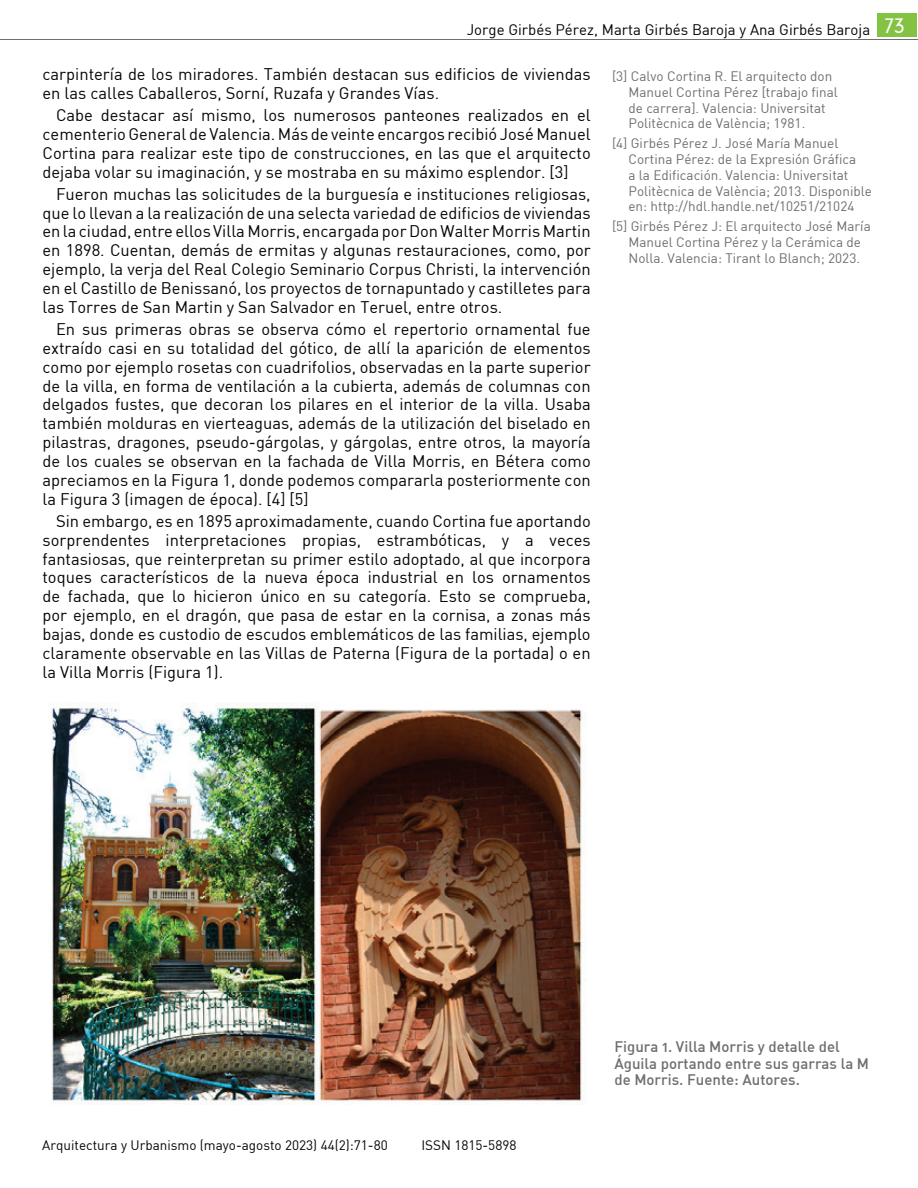
<style>
.page{position:relative;width:918px;height:1188px;background:#fff}
.page>*{position:absolute;margin:0;border:0;box-sizing:border-box;transform-origin:0 0}
.t1{font:16.5px/18.9px "DIN";color:#040503;text-align:justify}
.t2{font:15px/16.5px "DIN Medium Alternate";color:#6d6e71}
.t3{font:15px "DIN";color:#040503}
.t4{font:13.5px/15.8px "DIN";color:#6d6e71}
.t5{font:13.5px "DIN";color:#040503}
</style>
<div class="page">
<div style="left:878px;top:14px;width:39px;height:23px;background:#84c243"></div>
<hr style="left:0;top:40px;width:918px;height:1px;background:#6f6f72">
<img style="left:51px;top:702px;width:531px;height:403px">
<p class="t3" style="left:467px;top:20px;width:439px">Jorge Girbés Pérez, Marta Girbés Baroja y Ana Girbés Baroja <sup>73</sup></p>
<p class="t1" style="left:43px;top:65px;width:550px">carpintería de los miradores. También destacan sus edificios de viviendas en las calles Caballeros, Sorní, Ruzafa y Grandes Vías.</p>
<p class="t1" style="left:43px;top:105px;width:550px;text-indent:13px">Cabe destacar así mismo, los numerosos panteones realizados en el cementerio General de Valencia. Más de veinte encargos recibió José Manuel Cortina para realizar este tipo de construcciones, en las que el arquitecto dejaba volar su imaginación, y se mostraba en su máximo esplendor. [3]</p>
<p class="t1" style="left:43px;top:184px;width:550px;text-indent:13px">Fueron muchas las solicitudes de la burguesía e instituciones religiosas, que lo llevan a la realización de una selecta variedad de edificios de viviendas en la ciudad, entre ellos Villa Morris, encargada por Don Walter Morris Martin en 1898. Cuentan, demás de ermitas y algunas restauraciones, como, por ejemplo, la verja del Real Colegio Seminario Corpus Christi, la intervención en el Castillo de Benissanó, los proyectos de tornapuntado y castilletes para las Torres de San Martin y San Salvador en Teruel, entre otros.</p>
<p class="t1" style="left:43px;top:319px;width:550px;text-indent:13px">En sus primeras obras se observa cómo el repertorio ornamental fue extraído casi en su totalidad del gótico, de allí la aparición de elementos como por ejemplo rosetas con cuadrifolios, observadas en la parte superior de la villa, en forma de ventilación a la cubierta, además de columnas con delgados fustes, que decoran los pilares en el interior de la villa. Usaba también molduras en vierteaguas, además de la utilización del biselado en pilastras, dragones, pseudo-gárgolas, y gárgolas, entre otros, la mayoría de los cuales se observan en la fachada de Villa Morris, en Bétera como apreciamos en la Figura 1, donde podemos compararla posteriormente con la Figura 3 (imagen de época). [4] [5]</p>
<p class="t1" style="left:43px;top:511px;width:550px;text-indent:13px">Sin embargo, es en 1895 aproximadamente, cuando Cortina fue aportando sorprendentes interpretaciones propias, estrambóticas, y a veces fantasiosas, que reinterpretan su primer estilo adoptado, al que incorpora toques característicos de la nueva época industrial en los ornamentos de fachada, que lo hicieron único en su categoría. Esto se comprueba, por ejemplo, en el dragón, que pasa de estar en la cornisa, a zonas más bajas, donde es custodio de escudos emblemáticos de las familias, ejemplo claramente observable en las Villas de Paterna (Figura de la portada) o en la Villa Morris (Figura 1).</p>
<p class="t4" style="left:628px;top:68px;width:211px;text-indent:-16px">[3] Calvo Cortina R. El arquitecto don Manuel Cortina Pérez [trabajo final de carrera]. Valencia: Universitat Politècnica de València; 1981.</p>
<p class="t4" style="left:628px;top:135px;width:245px;text-indent:-16px">[4] Girbés Pérez J. José María Manuel Cortina Pérez: de la Expresión Gráfica<br>a la Edificación. Valencia: Universitat Politècnica de València; 2013. Disponible en: http://hdl.handle.net/10251/21024</p>
<p class="t4" style="left:612px;top:218px;width:260px;text-align:center">[5] Girbés Pérez J: El arquitecto José María<br>Manuel Cortina Pérez y la Cerámica de<br>Nolla. Valencia: Tirant lo Blanch; 2023.</p>
<p class="t5" style="left:42px;top:1137px;width:347px">Arquitectura y Urbanismo (mayo-agosto 2023) 44(2):71-80</p>
<p class="t5" style="left:421px;top:1137px;width:97px">ISSN 1815-5898</p>
<p class="t2" style="left:614px;top:1038px;width:256px">Figura 1. Villa Morris y detalle del<br>Águila portando entre sus garras la M de Morris. Fuente: Autores.</p>
</div>
